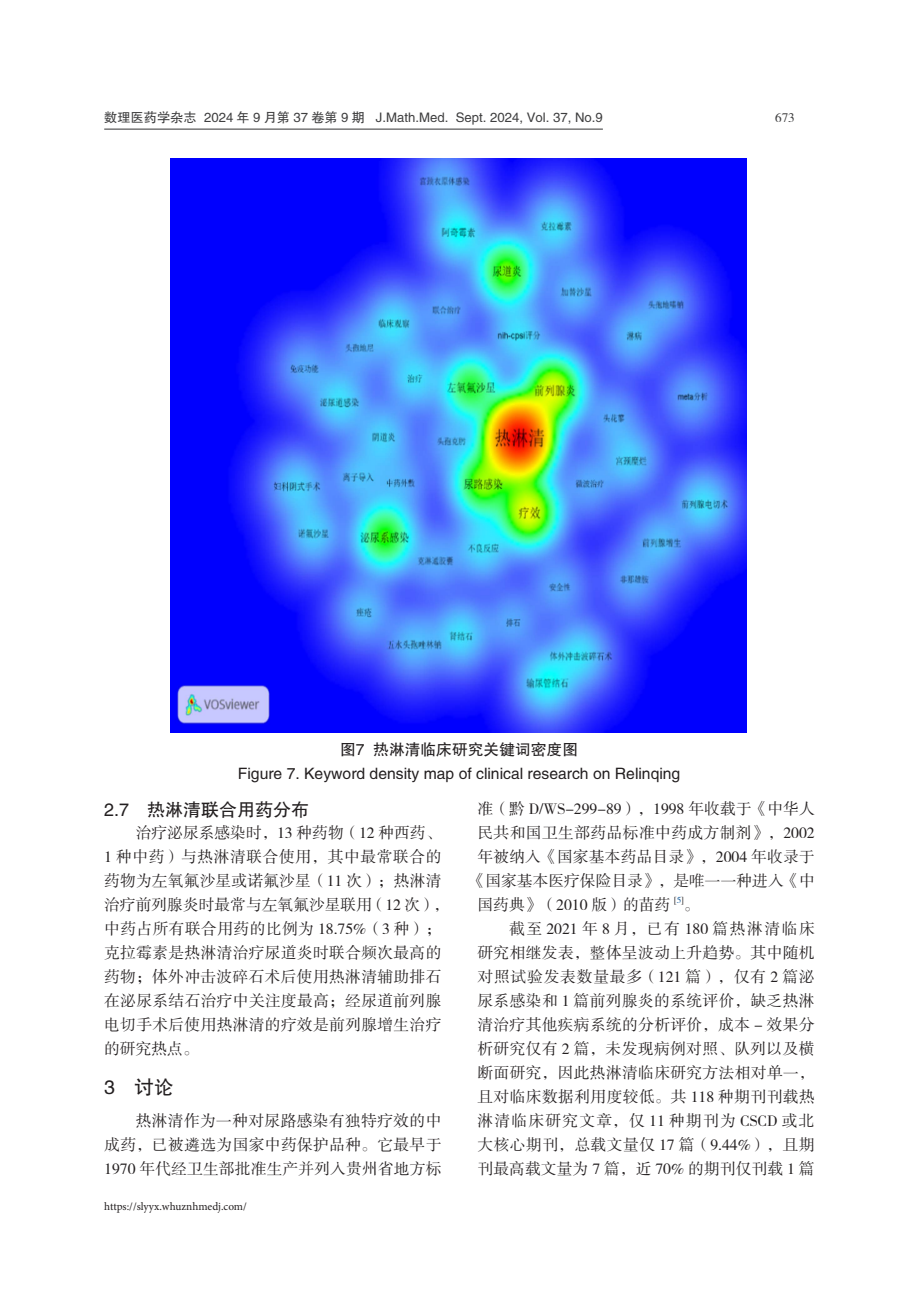
<style>
.page{position:relative;width:919px;height:1289px;background:#fff}
.page>*{position:absolute;margin:0;border:0;box-sizing:border-box;transform-origin:0 0}
._12_正文一级标题{font:19.5px "FZHTK GBK1 0";color:#231f20}
._13_正文二级标题{font:18px "FZHTK GBK1 0";color:#231f20}
._11_正文{font:15.75px/24px "FZSSK GBK1 0";letter-spacing:.02em;color:#231f20;text-align:justify}
._15_图表名{font:15.75px "FZHTK GBK1 0";color:#231f20}
._11_正文-2{font:15.75px "FZSSK GBK1 0";color:#231f20}
.t1{font:13.2px "FZHTK GBK1 0";color:#3e3e3f}
.t2{font:13.2px "FZSSK GBK1 0";color:#3e3e3f}
.t3{font:11.25px "Minion Pro";color:#231f20}
._11_正文-3{font:9.15px "FZSSK GBK1 0";color:#231f20}
.s1{color:#175d9e}
</style>
<div class="page">
<hr style="left:104px;top:129px;width:499px;height:1px;background:#3e3e3f">
<img style="left:171px;top:158px;width:575px;height:575px">
<p class="t1" style="left:104px;top:111px;width:500px">数理医药学杂志 2024 年 9 月第 37 卷第 9 期 J.Math.Med. Sept. 2024, Vol. 37, No.9</p>
<p class="t2" style="left:775px;top:111px;width:21px">673</p>
<p class="_15_图表名" style="left:340px;top:740px;width:239px">图7 热淋清临床研究关键词密度图</p>
<p class="_15_图表名" style="left:238px;top:764px;width:444px">Figure 7. Keyword density map of clinical research on Relinqing</p>
<p class="_13_正文二级标题" style="left:104px;top:800px;width:206px">2.7 热淋清联合用药分布</p>
<p class="_11_正文" style="left:104px;top:821px;width:346px;text-align:left;text-indent:32px">治疗泌尿系感染时，13 种药物（12 种西药、<br>1 种中药）与热淋清联合使用，其中最常联合的药物为左氧氟沙星或诺氟沙星（11 次）；热淋清治疗前列腺炎时最常与左氧氟沙星联用（12 次），中药占所有联合用药的比例为 18.75%（3 种）；克拉霉素是热淋清治疗尿道炎时联合频次最高的药物；体外冲击波碎石术后使用热淋清辅助排石在泌尿系结石治疗中关注度最高；经尿道前列腺电切手术后使用热淋清的疗效是前列腺增生治疗的研究热点。</p>
<p class="_12_正文一级标题" style="left:104px;top:1076px;width:71px">3 讨论</p>
<p class="_11_正文" style="left:104px;top:1109px;width:339px;text-indent:32px">热淋清作为一种对尿路感染有独特疗效的中成药，已被遴选为国家中药保护品种。它最早于1970 年代经卫生部批准生产并列入贵州省地方标</p>
<p class="_11_正文-2" style="left:477px;top:800px;width:339px">准（黔 D/WS-299-89），1998 年收载于《中华人</p>
<p class="_11_正文" style="left:477px;top:821px;width:338px">民共和国卫生部药品标准中药成方制剂》，2002</p>
<p class="_11_正文" style="left:477px;top:845px;width:338px">年被纳入《国家基本药品目录》，2004 年收录于</p>
<p class="_11_正文-2" style="left:469px;top:872px;width:346px">《国家基本医疗保险目录》，是唯一一种进入《中</p>
<p class="_11_正文-2" style="left:477px;top:896px;width:194px">国药典》（2010 版）的苗药</p>
<p class="_11_正文-3" style="left:674px;top:894px;width:11px">[<span class="s1">5</span>]</p>
<p class="_11_正文" style="left:683px;top:893px;width:17px">。</p>
<p class="_11_正文" style="left:477px;top:917px;width:339px;text-indent:32px">截至 2021 年 8 月，已有 180 篇热淋清临床研究相继发表，整体呈波动上升趋势。其中随机对照试验发表数量最多（121 篇），仅有 2 篇泌尿系感染和 1 篇前列腺炎的系统评价，缺乏热淋清治疗其他疾病系统的分析评价，成本 - 效果分析研究仅有 2 篇，未发现病例对照、队列以及横断面研究，因此热淋清临床研究方法相对单一，且对临床数据利用度较低。共 118 种期刊刊载热淋清临床研究文章，仅 11 种期刊为 CSCD 或北大核心期刊，总载文量仅 17 篇（9.44%），且期刊最高载文量为 7 篇，近 70% 的期刊仅刊载 1 篇</p>
<p class="t3" style="left:104px;top:1198px;width:144px">https://slyyx.whuznhmedj.com/</p>
</div>
